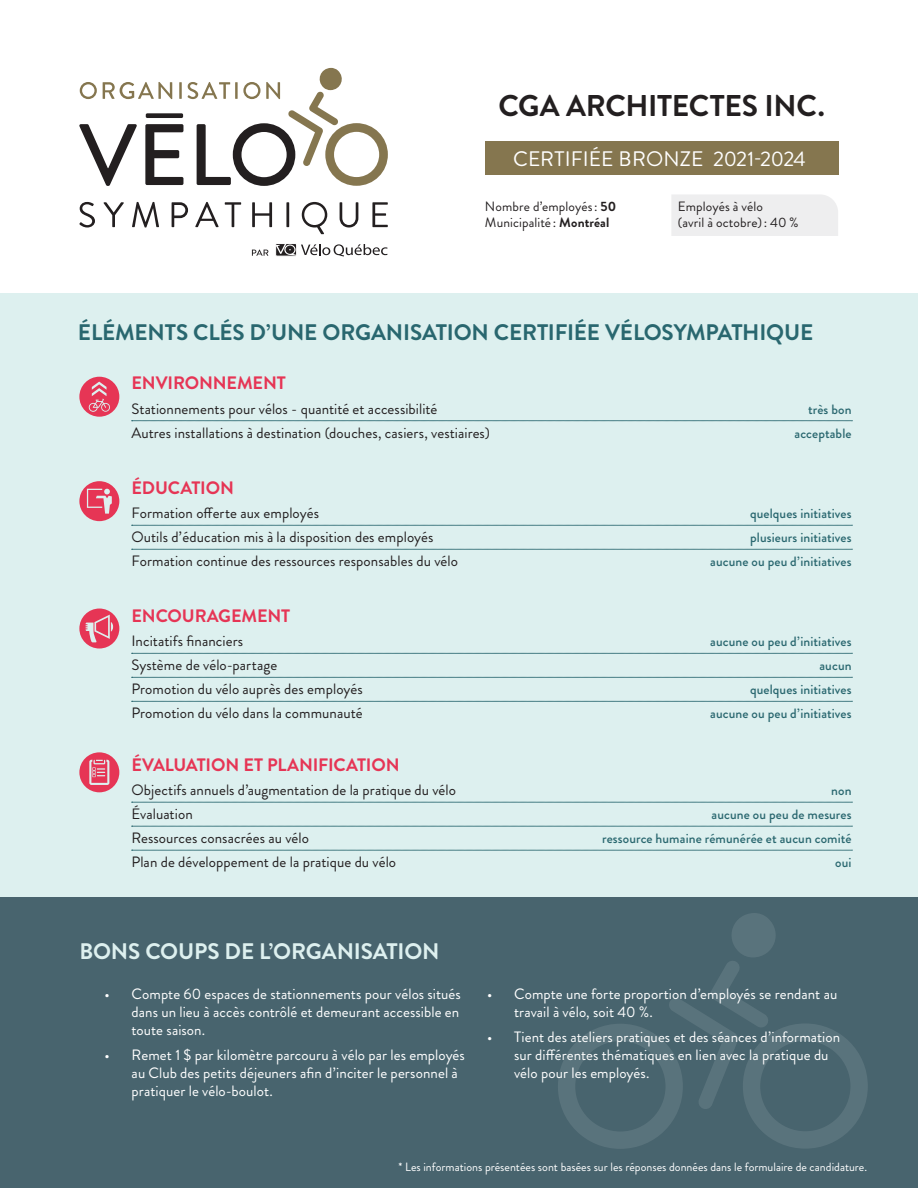
<style>
.page{position:relative;width:918px;height:1188px;background:#fff}
.page>*{position:absolute;margin:0;border:0;box-sizing:border-box;transform-origin:0 0}
.t1{font:700 30px "Brandon Grotesque";letter-spacing:-.015em;color:#231f20}
.t2{font:700 22.5px "Brandon Grotesque";letter-spacing:-.01em;color:#29676f}
.t3{font:700 22.5px "Brandon Grotesque";letter-spacing:-.005em;color:#ddf0ef}
.t4{font:21px "Brandon Grotesque";letter-spacing:.005em;color:#fff}
.t5{font:700 18px "Brandon Grotesque";letter-spacing:-.005em;color:#e63555}
.t6{font:15px "Brandon Grotesque";letter-spacing:.005em;color:#231f20}
.t7{font:15px/18px "Brandon Grotesque";letter-spacing:.005em;color:#fff}
.t8{font:500 13.5px "Brandon Grotesque";letter-spacing:.005em;color:#29676f}
.t9{font:13.5px/16.2px "Brandon Grotesque";letter-spacing:.01em;color:#231f20}
.t10{font:12px "Brandon Grotesque";color:#fff}
.s1{font-weight:700}
</style>
<div class="page">
<div style="left:485px;top:141px;width:354px;height:34px;background:#85764f"></div>
<svg style="left:79px;top:202px;width:16px;height:26px"></svg>
<svg style="left:103px;top:202px;width:21px;height:25px"></svg>
<svg style="left:132px;top:202px;width:27px;height:26px"></svg>
<svg style="left:172px;top:202px;width:16px;height:25px"></svg>
<svg style="left:195px;top:202px;width:24px;height:25px"></svg>
<svg style="left:225px;top:202px;width:16px;height:25px"></svg>
<svg style="left:252px;top:202px;width:20px;height:25px"></svg>
<hr style="left:286px;top:202px;width:3px;height:25px;background:#231f20">
<svg style="left:302px;top:202px;width:25px;height:32px"></svg>
<svg style="left:340px;top:202px;width:18px;height:26px"></svg>
<svg style="left:372px;top:202px;width:16px;height:25px"></svg>
<svg style="left:79px;top:68px;width:309px;height:118px"></svg>
<div style="left:146px;top:113px;width:37px;height:5px;background:#231f20;border-radius:2px"></div>
<svg style="left:277px;top:244px;width:111px;height:13px"></svg>
<div style="left:275px;top:243px;width:22px;height:13px;border:1px solid #fff"></div>
<svg style="left:252px;top:249px;width:16px;height:7px"></svg>
<div style="left:671px;top:195px;width:167px;height:41px;background:#eeeeef"></div>
<div style="left:0;top:897px;width:918px;height:291px;background:#48646e"></div>
<svg style="left:558px;top:913px;width:310px;height:236px"></svg>
<div style="left:0;top:294px;width:918px;height:603px;background:#ddf0ef"></div>
<div style="left:79px;top:377px;width:40px;height:40px;background:#e63555;border-radius:50%"></div>
<svg style="left:89px;top:382px;width:21px;height:30px"></svg>
<svg style="left:132px;top:421px;width:720px;height:1px"></svg>
<div style="left:79px;top:752px;width:40px;height:40px;background:#e63555;border-radius:50%"></div>
<svg style="left:89px;top:760px;width:20px;height:25px"></svg>
<svg style="left:132px;top:802px;width:720px;height:1px"></svg>
<svg style="left:132px;top:826px;width:720px;height:1px"></svg>
<svg style="left:132px;top:850px;width:720px;height:1px"></svg>
<div style="left:79px;top:481px;width:40px;height:40px;background:#e63555;border-radius:50%"></div>
<svg style="left:87px;top:489px;width:25px;height:25px"></svg>
<svg style="left:132px;top:525px;width:720px;height:1px"></svg>
<svg style="left:132px;top:549px;width:720px;height:1px"></svg>
<div style="left:79px;top:609px;width:40px;height:40px;background:#e63555;border-radius:50%"></div>
<svg style="left:86px;top:615px;width:27px;height:27px"></svg>
<svg style="left:132px;top:653px;width:720px;height:1px"></svg>
<svg style="left:132px;top:677px;width:720px;height:1px"></svg>
<svg style="left:132px;top:701px;width:720px;height:1px"></svg>
<h1 class="t1" style="left:499px;top:85px;width:328px">CGA ARCHITECTES INC.</h1>
<h3 class="t4" style="left:513px;top:144px;width:294px">CERTIFIÉE BRONZE 2021-2024</h3>
<p class="t9" style="left:678px;top:199px;width:122px">Employés à vélo<br>(avril à octobre): 40 %</p>
<p class="t9" style="left:485px;top:199px;width:133px">Nombre d’employés: <span class="s1">50<br></span>Municipalité : <span class="s1">Montréal</span></p>
<h2 class="t2" style="left:78px;top:316px;width:737px">ÉLÉMENTS CLÉS D’UNE ORGANISATION CERTIFIÉE VÉLOSYMPATHIQUE</h2>
<p class="t5" style="left:131px;top:371px;width:156px">ENVIRONNEMENT</p>
<p class="t6" style="left:131px;top:398px;width:308px">Stationnements pour vélos - quantité et accessibilité</p>
<p class="t8" style="left:808px;top:400px;width:45px">très bon</p>
<p class="t6" style="left:131px;top:422px;width:360px">Autres installations à destination (douches, casiers, vestiaires)</p>
<p class="t8" style="left:794px;top:424px;width:59px">acceptable</p>
<p class="t5" style="left:131px;top:475px;width:104px">ÉDUCATION</p>
<p class="t6" style="left:131px;top:503px;width:189px">Formation offerte aux employés</p>
<p class="t8" style="left:750px;top:504px;width:103px">quelques initiatives</p>
<p class="t6" style="left:131px;top:527px;width:304px">Outils d’éducation mis à la disposition des employés</p>
<p class="t8" style="left:750px;top:528px;width:103px">plusieurs initiatives</p>
<p class="t6" style="left:131px;top:551px;width:328px">Formation continue des ressources responsables du vélo</p>
<p class="t8" style="left:710px;top:552px;width:143px">aucune ou peu d’initiatives</p>
<p class="t5" style="left:131px;top:603px;width:160px">ENCOURAGEMENT</p>
<p class="t6" style="left:131px;top:631px;width:113px">Incitatifs financiers</p>
<p class="t8" style="left:710px;top:632px;width:143px">aucune ou peu d’initiatives</p>
<p class="t6" style="left:131px;top:655px;width:147px">Système de vélo-partage</p>
<p class="t8" style="left:820px;top:656px;width:34px">aucun</p>
<p class="t6" style="left:131px;top:679px;width:233px">Promotion du vélo auprès des employés</p>
<p class="t8" style="left:750px;top:680px;width:103px">quelques initiatives</p>
<p class="t6" style="left:131px;top:703px;width:233px">Promotion du vélo dans la communauté</p>
<p class="t8" style="left:710px;top:704px;width:143px">aucune ou peu d’initiatives</p>
<p class="t5" style="left:131px;top:752px;width:270px">ÉVALUATION ET PLANIFICATION</p>
<p class="t6" style="left:131px;top:780px;width:326px">Objectifs annuels d’augmentation de la pratique du vélo</p>
<p class="t8" style="left:831px;top:781px;width:22px">non</p>
<p class="t6" style="left:131px;top:804px;width:63px">Évaluation</p>
<p class="t8" style="left:712px;top:805px;width:141px">aucune ou peu de mesures</p>
<p class="t6" style="left:131px;top:828px;width:179px">Ressources consacrées au vélo</p>
<p class="t8" style="left:602px;top:829px;width:251px">ressource humaine rémunérée et aucun comité</p>
<p class="t6" style="left:131px;top:852px;width:266px">Plan de développement de la pratique du vélo</p>
<p class="t8" style="left:835px;top:853px;width:18px">oui</p>
<h2 class="t3" style="left:79px;top:935px;width:362px">BONS COUPS DE L’ORGANISATION</h2>
<p class="t7" style="left:132px;top:986px;width:331px;text-align:justify;text-indent:-27px">• Compte 60 espaces de stationnements pour vélos situés dans un lieu à accès contrôlé et demeurant accessible en toute saison.</p>
<p class="t7" style="left:132px;top:1046px;width:335px;text-indent:-27px">• Remet 1 $ par kilomètre parcouru à vélo par les employés au Club des petits déjeuners afin d’inciter le personnel à pratiquer le vélo-boulot.</p>
<p class="t7" style="left:514px;top:986px;width:325px;text-indent:-27px">• Compte une forte proportion d’employés se rendant au travail à vélo, soit 40 %.</p>
<p class="t7" style="left:514px;top:1028px;width:328px;text-indent:-27px">• Tient des ateliers pratiques et des séances d’information sur différentes thématiques en lien avec la pratique du vélo pour les employés.</p>
<p class="t10" style="left:399px;top:1158px;width:470px">* Les informations présentées sont basées sur les réponses données dans le formulaire de candidature.</p>
</div>
